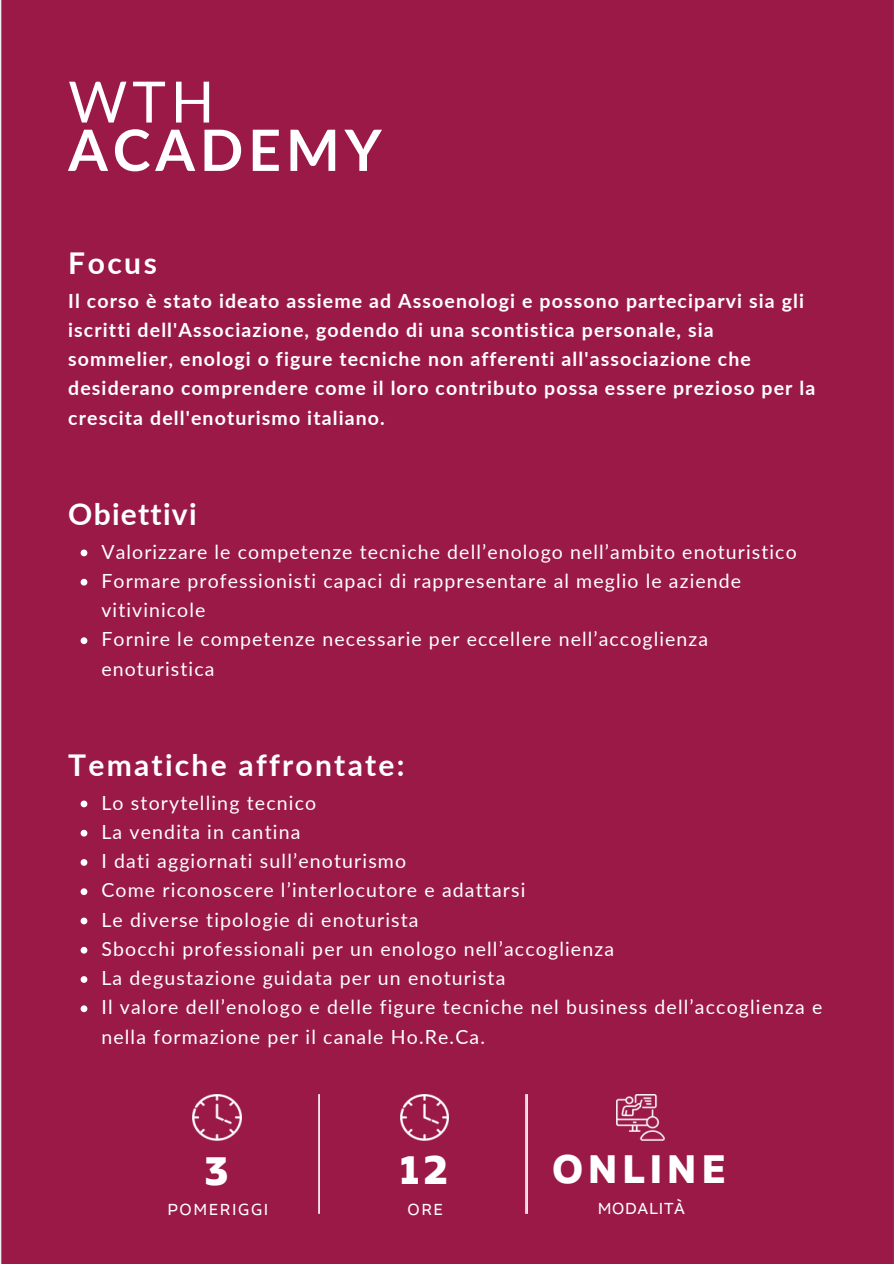
<style>
.page{position:relative;width:894px;height:1264px;background:#fff}
.page>*{position:absolute;margin:0;border:0;box-sizing:border-box;transform-origin:0 0}
.t1{font:700 57px/48.3px "Lato";letter-spacing:.085em;color:#fff}
.t2{font:700 47.55px "Aalto Sans Essential";letter-spacing:.095em;color:#fff}
.t3{font:700 30px "Lato";letter-spacing:.075em;color:#fff}
.t4{font:700 30px "Lato";letter-spacing:.04em;color:#fff}
.t5{font:19.5px/29.2px "Lato";letter-spacing:.06em;color:#fff}
.t6{font:700 19.5px/29.2px "Lato";letter-spacing:.055em;color:#fff}
.t7{font:19.05px "Aalto Sans Essential";letter-spacing:.085em;color:#fff}
.t8{font:19.05px "Aalto Sans Essential";letter-spacing:.04em;color:#fff}
.s1{font-weight:400}
</style>
<div class="page">
<div style="left:0;top:0;width:893px;height:1263px;background:#9b1946"></div>
<svg style="left:81px;top:549px;width:6px;height:7px"></svg>
<svg style="left:81px;top:579px;width:6px;height:6px"></svg>
<svg style="left:81px;top:637px;width:6px;height:7px"></svg>
<svg style="left:81px;top:800px;width:6px;height:7px"></svg>
<svg style="left:81px;top:829px;width:6px;height:7px"></svg>
<svg style="left:81px;top:859px;width:6px;height:6px"></svg>
<svg style="left:81px;top:888px;width:6px;height:7px"></svg>
<svg style="left:81px;top:917px;width:6px;height:7px"></svg>
<svg style="left:81px;top:946px;width:6px;height:7px"></svg>
<svg style="left:81px;top:976px;width:6px;height:6px"></svg>
<svg style="left:81px;top:1005px;width:6px;height:7px"></svg>
<img style="left:525px;top:1094px;width:2px;height:119px">
<img style="left:400px;top:1094px;width:48px;height:46px">
<img style="left:616px;top:1094px;width:48px;height:46px">
<img style="left:318px;top:1094px;width:1px;height:119px">
<img style="left:192px;top:1094px;width:49px;height:46px">
<p class="t1" style="left:68px;top:76px;width:315px"><span class="s1">WTH<br></span>ACADEMY</p>
<h1 class="t3" style="left:68px;top:244px;width:90px">Focus</h1>
<h1 class="t6" style="left:68px;top:285px;width:748px">Il corso è stato ideato assieme ad Assoenologi e possono parteciparvi sia gli iscritti dell'Associazione, godendo di una scontistica personale, sia sommelier, enologi o figure tecniche non afferenti all'associazione che desiderano comprendere come il loro contributo possa essere prezioso per la crescita dell'enoturismo italiano.</h1>
<h4 class="t4" style="left:68px;top:495px;width:130px">Obiettivi</h4>
<h2 class="t5" style="left:101px;top:536px;width:696px">Valorizzare le competenze tecniche dell’enologo nell’ambito enoturistico</h2>
<p class="t5" style="left:101px;top:565px;width:641px">Formare professionisti capaci di rappresentare al meglio le aziende vitivinicole</p>
<p class="t5" style="left:101px;top:624px;width:608px">Fornire le competenze necessarie per eccellere nell’accoglienza enoturistica</p>
<p class="t3" style="left:68px;top:746px;width:338px">Tematiche affrontate:</p>
<h2 class="t5" style="left:101px;top:787px;width:216px">Lo storytelling tecnico</h2>
<p class="t5" style="left:101px;top:816px;width:200px">La vendita in cantina</p>
<p class="t5" style="left:101px;top:845px;width:306px">I dati aggiornati sull’enoturismo</p>
<p class="t5" style="left:101px;top:875px;width:425px">Come riconoscere l’interlocutore e adattarsi</p>
<p class="t5" style="left:101px;top:904px;width:318px">Le diverse tipologie di enoturista</p>
<p class="t5" style="left:101px;top:933px;width:514px">Sbocchi professionali per un enologo nell’accoglienza</p>
<p class="t5" style="left:101px;top:962px;width:405px">La degustazione guidata per un enoturista</p>
<p class="t5" style="left:101px;top:992px;width:722px">Il valore dell’enologo e delle figure tecniche nel business dell’accoglienza e nella formazione per il canale Ho.Re.Ca.</p>
<h3 class="t2" style="left:204px;top:1143px;width:26px">3</h3>
<h3 class="t7" style="left:167px;top:1197px;width:102px">POMERIGGI</h3>
<p class="t2" style="left:400px;top:1141px;width:50px">12</p>
<p class="t7" style="left:407px;top:1197px;width:37px">ORE</p>
<h3 class="t2" style="left:552px;top:1141px;width:175px">ONLINE</h3>
<h3 class="t8" style="left:597px;top:1197px;width:89px">MODALITÀ</h3>
</div>
